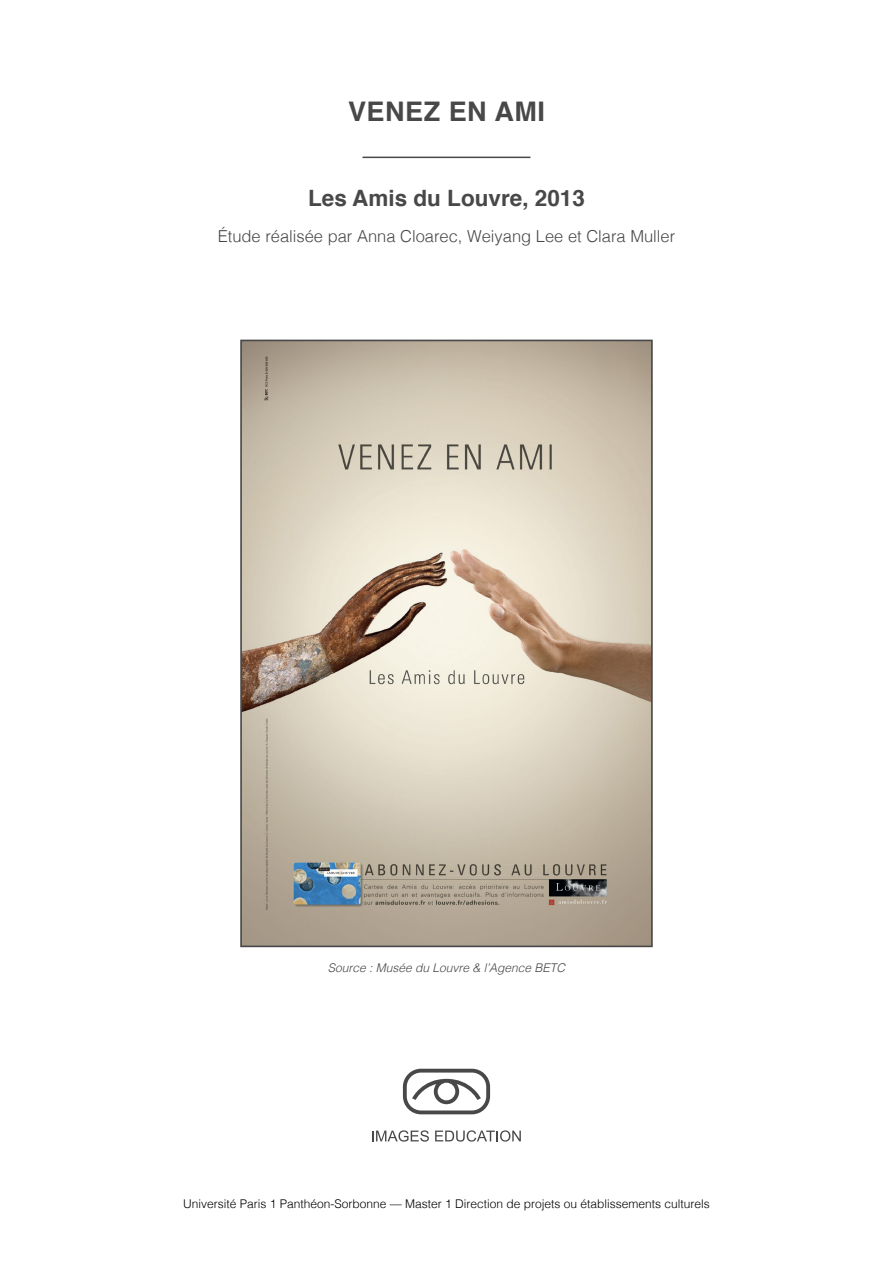
<style>
.page{position:relative;width:893px;height:1263px;background:#fff}
.page>*{position:absolute;margin:0;border:0;box-sizing:border-box;transform-origin:0 0}
.t1{font:700 27px "Helvetica";letter-spacing:.02em;color:#484848}
.t2{font:700 22.5px "Helvetica";color:#484848}
.t3{font:300 16.5px "Helvetica";color:#484848}
.t4{font:300 12px "Helvetica";color:#000}
.t5{font:italic 300 12px "Helvetica";color:#484848}
</style>
<div class="page">
<svg style="left:372px;top:1130px;width:57px;height:11px"></svg>
<svg style="left:435px;top:1130px;width:86px;height:11px"></svg>
<svg style="left:403px;top:1069px;width:87px;height:45px"></svg>
<hr style="left:362px;top:157px;width:168px;height:1px;background:#484848">
<img style="left:243px;top:343px;width:407px;height:601px">
<div style="left:240px;top:340px;width:413px;height:607px;border:2px solid #484848"></div>
<h1 class="t1" style="left:348px;top:90px;width:198px">VENEZ EN AMI</h1>
<h2 class="t2" style="left:308px;top:180px;width:278px">Les Amis du Louvre, 2013</h2>
<h3 class="t3" style="left:218px;top:222px;width:459px">Étude réalisée par Anna Cloarec, Weiyang Lee et Clara Muller</h3>
<p class="t5" style="left:328px;top:957px;width:239px">Source : Musée du Louvre &amp; l’Agence BETC</p>
<p class="t4" style="left:183px;top:1194px;width:528px">Université Paris 1 Panthéon-Sorbonne — Master 1 Direction de projets ou établissements culturels</p>
</div>
